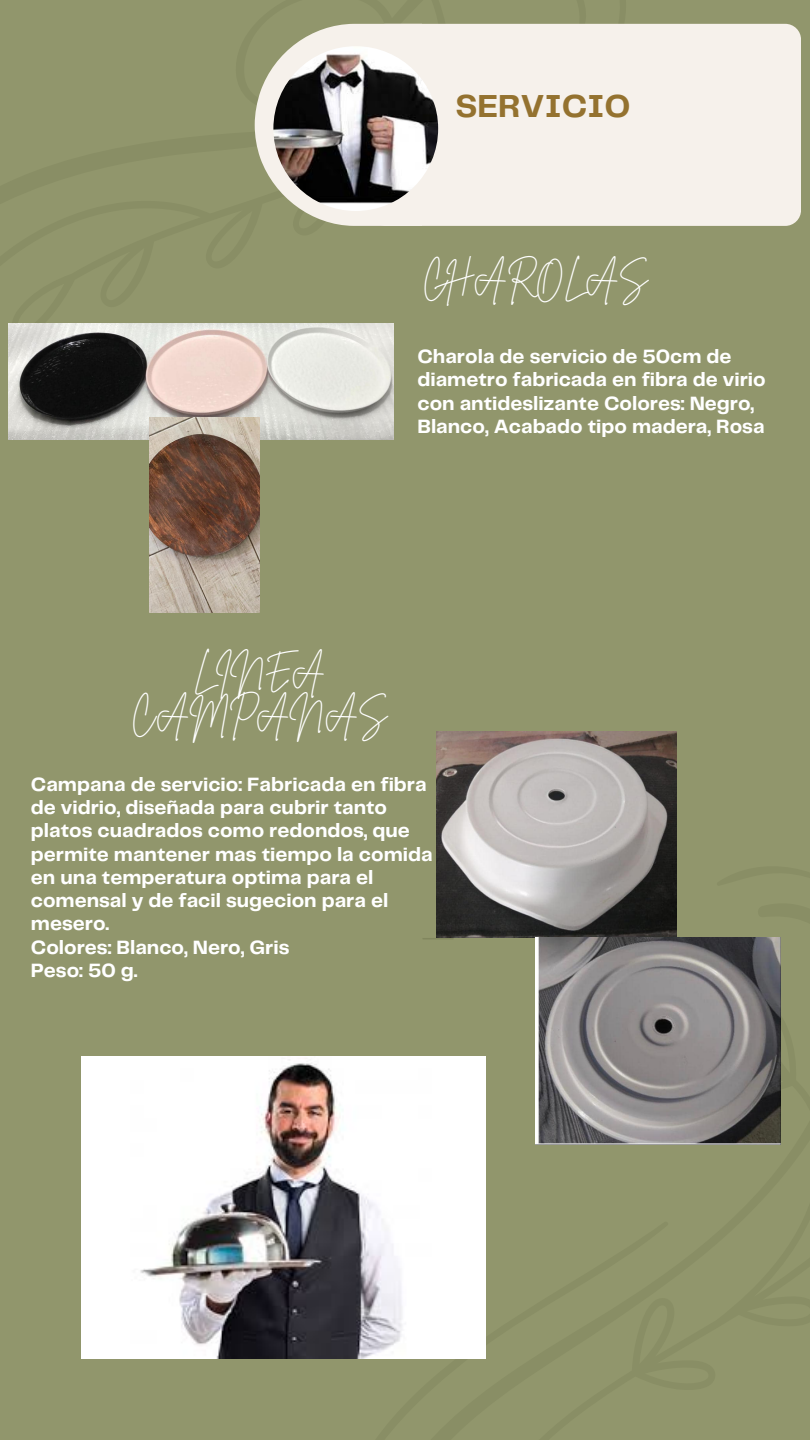
<style>
.page{position:relative;width:810px;height:1440px;background:#91966c}
.page>*{position:absolute;margin:0;border:0;box-sizing:border-box;transform-origin:0 0}
.t1{font:700 33px "Telegraf";color:#94722f}
.t2{font:30.9px/42.8px "Brittany Signature";color:#fff;text-align:center}
.t3{font:700 20px/23.2px "Telegraf";color:#fff}
</style>
<div class="page">
<svg style="left:255px;top:24px;width:127px;height:202px"></svg>
<div style="left:370px;top:24px;width:431px;height:202px;background:#f6f1eb;border-radius:16px"></div>
<img style="left:273px;top:46px;width:165px;height:165px;border-radius:50%">
<hr style="left:423px;top:938px;width:30px;height:1px;background:#81865e">
<svg style="left:485px;top:1180px;width:1px;height:34px"></svg>
<img style="left:8px;top:323px;width:386px;height:116px">
<img style="left:150px;top:417px;width:109px;height:195px">
<img style="left:436px;top:731px;width:241px;height:207px">
<img style="left:536px;top:938px;width:244px;height:207px">
<img style="left:81px;top:1056px;width:404px;height:303px">
<p class="t1" style="left:455px;top:92px;width:177px">SERVICIO</p>
<p class="t2" style="left:423px;top:257px;width:226px">CHAROLAS</p>
<p class="t3" style="left:417px;top:346px;width:350px">Charola de servicio de 50cm de diametro fabricada en fibra de virio con antideslizante Colores: Negro, Blanco, Acabado tipo madera, Rosa</p>
<p class="t2" style="left:132px;top:650px;width:257px">LINEA<br>CAMPANAS</p>
<p class="t3" style="left:31px;top:774px;width:403px">Campana de servicio: Fabricada en fibra de vidrio, diseñada para cubrir tanto platos cuadrados como redondos, que permite mantener mas tiempo la comida en una temperatura optima para el comensal y de facil sugecion para el mesero.</p>
<p class="t3" style="left:31px;top:936px;width:260px">Colores: Blanco, Nero, Gris</p>
<p class="t3" style="left:31px;top:960px;width:108px">Peso: 50 g.</p>
</div>
